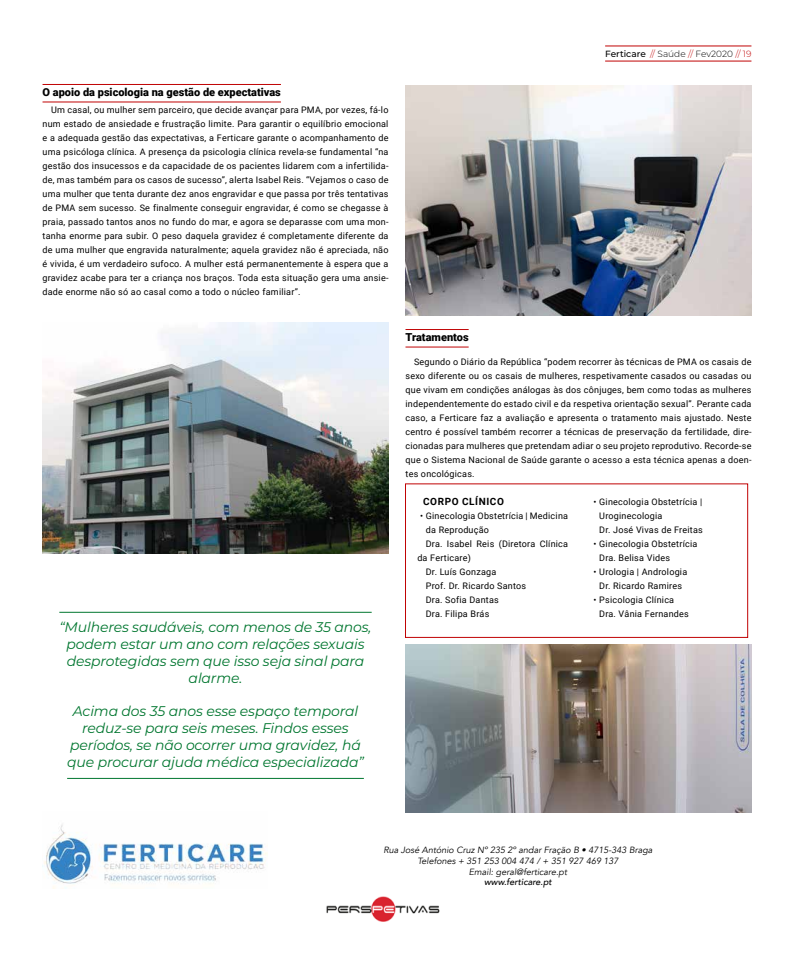
<style>
.page{position:relative;width:794px;height:964px;background:#fff}
.page>*{position:absolute;margin:0;border:0;box-sizing:border-box;transform-origin:0 0}
.t1{font:italic 14px/16.8px "Montserrat";letter-spacing:-.01em;color:#00762f;text-align:center}
.t2{font:900 11px "Roboto";color:#000}
.t3{font:700 10px "Roboto";letter-spacing:.06em;color:#000}
.t4{font:9px/14px "Roboto";letter-spacing:.025em;color:#000}
.t5{font:italic 9px/10.8px "Avenir";color:#000;text-align:center}
.t6{font:300 9px "Montserrat";color:#000}
.t7{font:italic 500 9px "Avenir";color:#000}
.s1{font-weight:500}
.s2{color:#c00304}
</style>
<div class="page">
<hr style="left:605px;top:61px;width:146px;height:1px;background:#c00304">
<hr style="left:605px;top:46px;width:146px;height:1px;background:#c00304">
<img style="left:326px;top:897px;width:114px;height:24px">
<hr style="left:43px;top:84px;width:238px;height:1px;background:#c00304">
<hr style="left:43px;top:102px;width:238px;height:1px;background:#c00304">
<hr style="left:405px;top:329px;width:63px;height:1px;background:#c00304">
<hr style="left:405px;top:347px;width:63px;height:1px;background:#c00304">
<img style="left:44px;top:824px;width:223px;height:65px">
<img style="left:405px;top:645px;width:346px;height:168px">
<img style="left:43px;top:323px;width:345px;height:230px">
<img style="left:405px;top:85px;width:346px;height:231px">
<hr style="left:59px;top:612px;width:313px;height:1px;background:#00762f">
<hr style="left:67px;top:778px;width:297px;height:1px;background:#00762f">
<div style="left:405px;top:483px;width:343px;height:155px;border:1px solid #c00304"></div>
<p class="t2" style="left:43px;top:84px;width:240px">O apoio da psicologia na gestão de expectativas</p>
<p class="t4" style="left:43px;top:102px;width:347px;text-align:justify;text-indent:9px">Um casal, ou mulher sem parceiro, que decide avançar para PMA, por vezes, fá-lo num estado de ansiedade e frustração limite. Para garantir o equilíbrio emocional e a adequada gestão das expectativas, a Ferticare garante o acompanhamento de uma psicóloga clínica. A presença da psicologia clínica revela-se fundamental “na gestão dos insucessos e da capacidade de os pacientes lidarem com a infertilida&shy;de, mas também para os casos de sucesso”, alerta Isabel Reis. “Vejamos o caso de uma mulher que tenta durante dez anos engravidar e que passa por três tentativas de PMA sem sucesso. Se finalmente conseguir engravidar, é como se chegasse à praia, passado tantos anos no fundo do mar, e agora se deparasse com uma mon&shy;tanha enorme para subir. O peso daquela gravidez é completamente diferente da de uma mulher que engravida naturalmente; aquela gravidez não é apreciada, não é vivida, é um verdadeiro sufoco. A mulher está permanentemente à espera que a gravidez acabe para ter a criança nos braços. Toda esta situação gera uma ansie&shy;dade enorme não só ao casal como a todo o núcleo familiar”.</p>
<h1 class="t1" style="left:59px;top:618px;width:314px">“Mulheres saudáveis, com menos de 35 anos, podem estar um ano com relações sexuais desprotegidas sem que isso seja sinal para alarme.</h1>
<h1 class="t1" style="left:67px;top:702px;width:298px">Acima dos 35 anos esse espaço temporal reduz-se para seis meses. Findos esses períodos, se não ocorrer uma gravidez, há que procurar ajuda médica especializada”</h1>
<p class="t6" style="left:605px;top:48px;width:148px"><span class="s1">Ferticare</span> <span class="s2">//</span> Saúde <span class="s2">//</span> Fev2020 <span class="s2">// 19</span></p>
<p class="t2" style="left:405px;top:329px;width:65px">Tratamentos</p>
<p class="t4" style="left:405px;top:354px;width:347px;text-align:justify;text-indent:9px">Segundo o Diário da República “podem recorrer às técnicas de PMA os casais de sexo diferente ou os casais de mulheres, respetivamente casados ou casadas ou que vivam em condições análogas às dos cônjuges, bem como todas as mulheres independentemente do estado civil e da respetiva orientação sexual”. Perante cada caso, a Ferticare faz a avaliação e apresenta o tratamento mais ajustado. Neste centro é possível também recorrer a técnicas de preservação da fertilidade, dire&shy;cionadas para mulheres que pretendam adiar o seu projeto reprodutivo. Recorde-se que o Sistema Nacional de Saúde garante o acesso a esta técnica apenas a doen&shy;tes oncológicas.</p>
<p class="t3" style="left:423px;top:494px;width:82px">CORPO CLÍNICO</p>
<p class="t4" style="left:420px;top:508px;width:149px">• Ginecologia Obstetrícia | Medicina</p>
<p class="t4" style="left:426px;top:522px;width:65px">da Reprodução</p>
<p class="t4" style="left:426px;top:536px;width:144px">Dra. Isabel Reis (Diretora Clínica</p>
<p class="t4" style="left:417px;top:550px;width:55px">da Ferticare)</p>
<p class="t4" style="left:426px;top:564px;width:72px">Dr. Luís Gonzaga</p>
<p class="t4" style="left:426px;top:578px;width:102px">Prof. Dr. Ricardo Santos</p>
<p class="t4" style="left:426px;top:592px;width:75px">Dra. Sofia Dantas</p>
<p class="t4" style="left:426px;top:606px;width:65px">Dra. Filipa Brás</p>
<p class="t4" style="left:599px;top:494px;width:105px;text-indent:-6px">• Ginecologia Obstetrícia |<br>Uroginecologia<br>Dr. José Vivas de Freitas</p>
<p class="t4" style="left:599px;top:536px;width:100px;text-indent:-6px">• Ginecologia Obstetrícia<br>Dra. Belisa Vides</p>
<p class="t4" style="left:593px;top:564px;width:95px;text-align:center">• Urologia | Andrologia<br>Dr. Ricardo Ramires</p>
<p class="t4" style="left:599px;top:592px;width:91px;text-indent:-6px">• Psicologia Clínica<br>Dra. Vânia Fernandes</p>
<p class="t5" style="left:383px;top:845px;width:271px">Rua José António Cruz Nº 235 2º andar Fração B • 4715-343 Braga<br>Telefones + 351 253 004 474 / + 351 927 469 137<br>Email: geral@ferticare.pt</p>
<p class="t7" style="left:484px;top:877px;width:69px">www.ferticare.pt</p>
</div>
